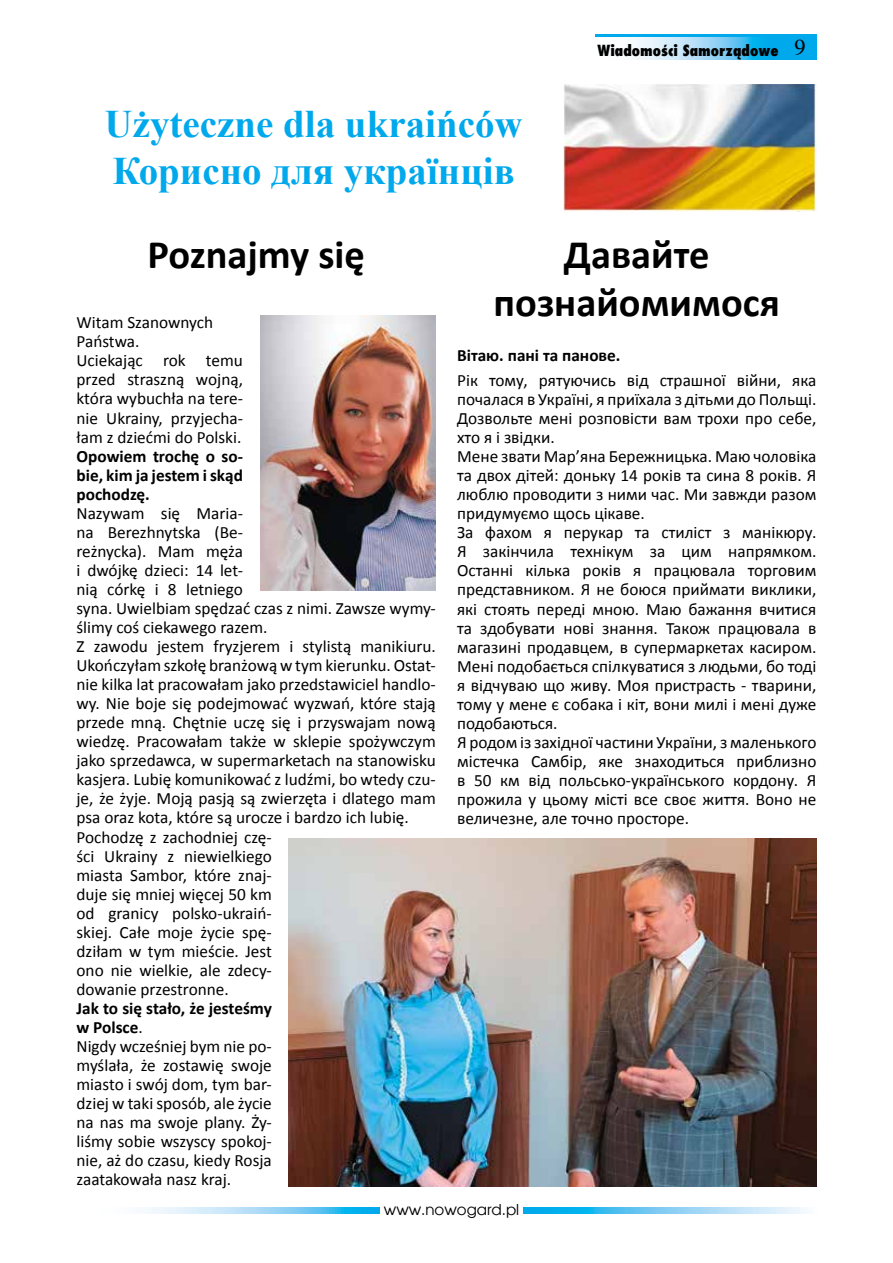
<style>
.page{position:relative;width:893px;height:1263px;background:#fff}
.page>*{position:absolute;margin:0;border:0;box-sizing:border-box;transform-origin:0 0}
.t1{font:700 40.5px/48.6px "Calibri";color:#000;text-align:center}
.t2{font:700 39px/46.8px "Times New Roman";color:#00a8ec}
.t3{font:17.25px/19px "Calibri";color:#000}
.t4{font:700 17.25px/19px "Calibri";color:#000;text-align:justify}
.t5{font:800 15px "Fujiyama";color:#000}
.t6{font:15px "Avalon";color:#000}
.s1{font-family:"Times";font-weight:400;font-size:22.5px}
.s2{font-weight:700}
</style>
<div class="page">
<div style="left:595px;top:34px;width:221px;height:26px;background:#00a8ec"></div>
<svg style="left:595px;top:37px;width:161px;height:23px;background:#bae3f8"></svg>
<svg style="left:147px;top:1207px;width:658px;height:6px;background:#81d0f4"></svg>
<div style="left:380px;top:1203px;width:143px;height:15px;background:#fff"></div>
<img style="left:260px;top:315px;width:176px;height:275px">
<img style="left:289px;top:839px;width:527px;height:347px">
<img style="left:563px;top:85px;width:253px;height:126px">
<h2 class="t2" style="left:105px;top:99px;width:420px">Użyteczne dla ukraińców<br>Корисно для українців</h2>
<p class="t5" style="left:598px;top:40px;width:210px">Wiadomości Samorządowe <span class="s1">9</span></p>
<h1 class="t1" style="left:147px;top:228px;width:219px">Poznajmy się</h1>
<p class="t3" style="left:77px;top:313px;width:168px">Witam Szanownych<br>Państwa.<br>Uciekając rok temu przed straszną wojną, która wybuchła na tere&shy;nie Ukrainy, przyjecha&shy;łam z dziećmi do Polski.</p>
<p class="t4" style="left:77px;top:445px;width:168px">Opowiem trochę o so&shy;bie, kim ja jestem i skąd pochodzę.</p>
<p class="t3" style="left:77px;top:503px;width:361px">Nazywam się Maria-<br>na Berezhnytska (Be-<br>reżnycka). Mam męża<br>i dwójkę dzieci: 14 let-<br>nią córkę i 8 letniego<br>syna. Uwielbiam spędzać czas z nimi. Zawsze wymy&shy;ślimy coś ciekawego razem.<br>Z zawodu jestem fryzjerem i stylistą manikiuru.<br>Ukończyłam szkołę branżową w tym kierunku. Ostat&shy;nie kilka lat pracowałam jako przedstawiciel handlo&shy;wy. Nie boje się podejmować wyzwań, które stają przede mną. Chętnie uczę się i przyswajam nową wiedzę. Pracowałam także w sklepie spożywczym jako sprzedawca, w supermarketach na stanowisku kasjera. Lubię komunikować z ludźmi, bo wtedy czu&shy;je, że żyje. Moją pasją są zwierzęta i dlatego mam psa oraz kota, które są urocze i bardzo ich lubię.<br>Pochodzę z zachodniej czę-<br>ści Ukrainy z niewielkiego<br>miasta Sambor, które znaj-<br>duje się mniej więcej 50 km<br>od granicy polsko-ukraiń-<br>skiej. Całe moje życie spę-<br>dziłam w tym mieście. Jest<br>ono nie wielkie, ale zdecy-<br>dowanie przestronne.</p>
<p class="t3" style="left:77px;top:999px;width:197px"><span class="s2">Jak to się stało, że jesteśmy w Polsce</span>.<br>Nigdy wcześniej bym nie po&shy;myślała, że zostawię swoje miasto i swój dom, tym bar&shy;dziej w taki sposób, ale życie na nas ma swoje plany. Ży&shy;liśmy sobie wszyscy spokoj&shy;nie, aż do czasu, kiedy Rosja zaatakowała nasz kraj.</p>
<h1 class="t1" style="left:494px;top:228px;width:288px">Давайте познайомимося</h1>
<p class="t4" style="left:457px;top:345px;width:165px">Вітаю. пані та панове.</p>
<p class="t3" style="left:457px;top:371px;width:361px">Рік тому, рятуючись від страшної війни, яка почалася в Україні, я приїхала з дітьми до Польщі.<br>Дозвольте мені розповісти вам трохи про себе, хто я і звідки.<br>Мене звати Мар’яна Бережницька. Маю чоловіка та двох дітей: доньку 14 років та сина 8 років. Я люблю проводити з ними час. Ми завжди разом придумуємо щось цікаве.<br>За фахом я перукар та стиліст з манікюру.<br>Я закінчила технікум за цим напрямком.<br>Останні кілька років я працювала торговим представником. Я не боюся приймати виклики, які стоять переді мною. Маю бажання вчитися та здобувати нові знання. Також працювала в магазині продавцем, в супермаркетах касиром.<br>Мені подобається спілкуватися з людьми, бо тоді я відчуваю що живу. Моя пристрасть - тварини, тому у мене є собака і кіт, вони милі і мені дуже подобаються.<br>Я родом із західної частини України, з маленького містечка Самбір, яке знаходиться приблизно в 50 км від польсько-українського кордону. Я прожила у цьому місті все своє життя. Воно не величезне, але точно просторе.</p>
<p class="t6" style="left:384px;top:1200px;width:137px">www.nowogard.pl</p>
</div>
